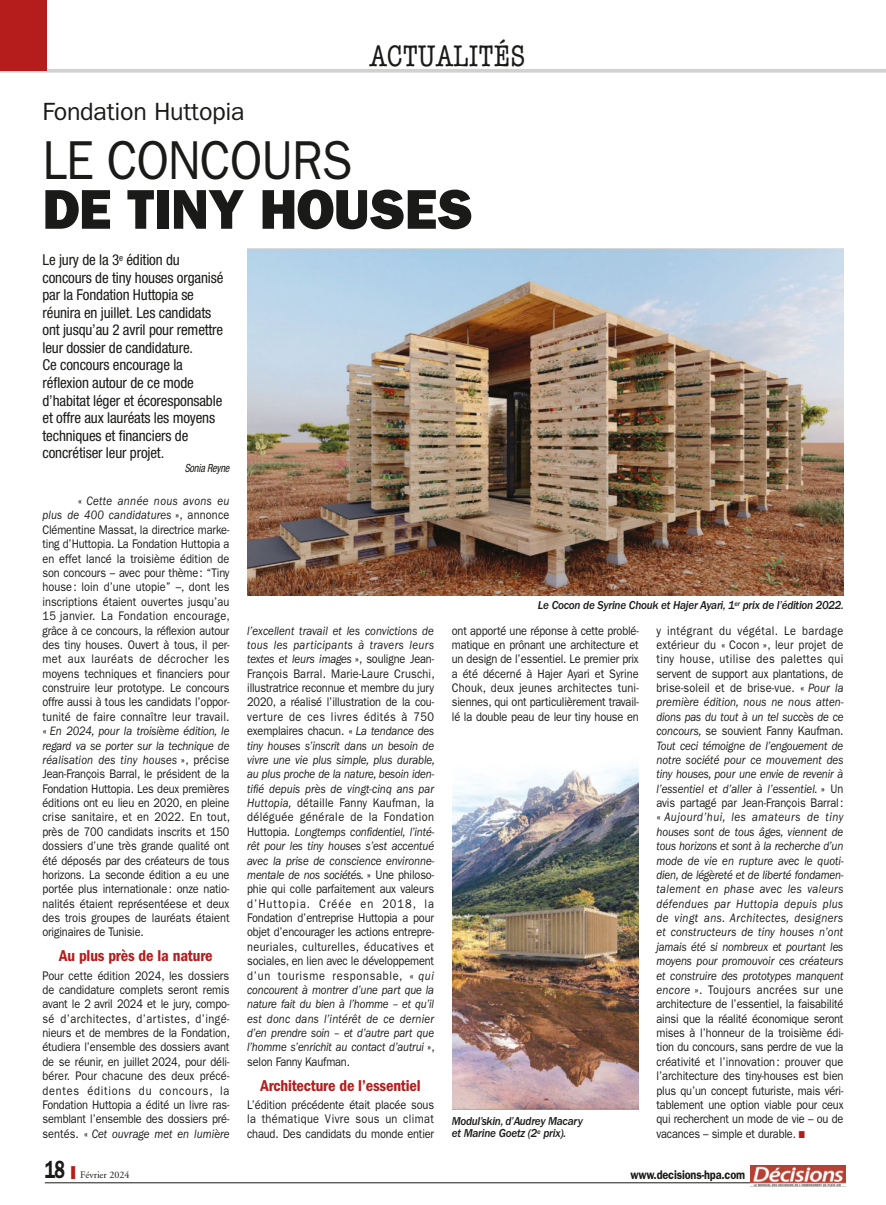
<style>
.page{position:relative;width:886px;height:1205px;background:#fff}
.page>*{position:absolute;margin:0;border:0;box-sizing:border-box;transform-origin:0 0}
.t1{font:800 56.25px "Franklin Gothic LT";letter-spacing:-.01em;color:#1a1a18}
.t2{font:55px "Franklin Gothic LT";letter-spacing:-.02em;color:#1a1a18;scale:.9 1}
.t3{font:condensed 30px "American Typewriter LT";color:#1a1a18}
.t4{font:25px "Franklin Gothic LT";letter-spacing:-.01em;color:#1a1a18}
.t5{font:600 condensed 16.25px "Franklin Gothic LT";letter-spacing:-.01em;color:#b51d1c}
.t6{font:condensed 15px/17.5px "Helvetica Neue LT";letter-spacing:-.01em;color:#1a1a18}
.t7{font:italic 12.5px/14.4px "Franklin Gothic LT";letter-spacing:-.01em;color:#1a1a18;text-align:justify;scale:.88 1}
.t8{font:12.5px/14.4px "Franklin Gothic LT";letter-spacing:-.015em;color:#1a1a18;text-align:justify;scale:.88 1}
.t9{font:600 12.5px "Franklin Gothic";letter-spacing:-.015em;color:#1a1a18;scale:.88 1}
.t10{font:italic 500 11.88px/12.5px "Franklin Gothic LT";letter-spacing:-.025em;color:#1a1a18;scale:.95 1}
.t11{font:italic condensed 11.25px "Helvetica Neue LT";letter-spacing:-.015em;color:#1a1a18;scale:.9 1}
.t12{font:10px "Adobe Garamond LT";color:#1a1a18}
.s1{font-style:italic}
.s2{font-style:normal}
.s3{color:#b51d1c}
.s4{font-family:"Franklin Gothic";font-weight:600;font-size:25px}
</style>
<div class="page">
<svg style="left:0;top:69px;width:886px;height:4px;background:#d4d2d2"></svg>
<div style="left:0;top:0;width:47px;height:70px;background:#b51d1c"></div>
<hr style="left:45px;top:1182px;width:801px;height:1px;background:#1a1a18">
<img style="left:750px;top:1165px;width:96px;height:21px">
<img style="left:247px;top:248px;width:596px;height:348px">
<img style="left:453px;top:767px;width:186px;height:342px">
<h3 class="t4" style="left:43px;top:97px;width:204px">Fondation Huttopia</h3>
<h3 class="t3" style="left:369px;top:39px;width:157px">ACTUALITÉS</h3>
<h2 class="t2" style="left:43px;top:128px;width:346px">LE CONCOURS</h2>
<h1 class="t1" style="left:43px;top:176px;width:432px">DE TINY HOUSES</h1>
<p class="t6" style="left:43px;top:251px;width:182px">Le jury de la 3<sup>e</sup> édition du concours de tiny houses organisé par la Fondation Huttopia se réunira en juillet. Les candidats ont jusqu’au 2 avril pour remettre leur dossier de candidature.<br>Ce concours encourage la réflexion autour de ce mode d’habitat léger et écoresponsable et offre aux lauréats les moyens techniques et financiers de concrétiser leur projet.</p>
<p class="t11" style="left:185px;top:461px;width:51px">Sonia Reyne</p>
<p class="t8" style="left:43px;top:494px;width:215px;text-indent:35px">« <span class="s1">Cette année nous avons eu plus de 400 candidatures</span> », annonce Clémentine Massat, la directrice marke&shy;ting d’Huttopia. La Fondation Huttopia a en effet lancé la troisième édition de son concours – avec pour thème: “Tiny house: loin d’une utopie” –, dont les inscriptions étaient ouvertes jusqu’au 15 janvier. La Fondation encourage, grâce à ce concours, la réflexion autour des tiny houses. Ouvert à tous, il per&shy;met aux lauréats de décrocher les moyens techniques et financiers pour construire leur prototype. Le concours offre aussi à tous les candidats l’oppor&shy;tunité de faire connaître leur travail. « <span class="s1">En 2024, pour la troisième édition, le regard va se porter sur la technique de réalisation des tiny houses</span> », précise Jean-François Barral, le président de la Fondation Huttopia. Les deux premières éditions ont eu lieu en 2020, en pleine crise sanitaire, et en 2022. En tout, près de 700 candidats inscrits et 150 dossiers d’une très grande qualité ont été déposés par des créateurs de tous horizons. La seconde édition a eu une portée plus internationale: onze natio&shy;nalités étaient représentéese et deux des trois groupes de lauréats étaient originaires de Tunisie.</p>
<h3 class="t5" style="left:59px;top:947px;width:155px">Au plus près de la nature</h3>
<p class="t8" style="left:43px;top:968px;width:215px">Pour cette édition 2024, les dossiers de candidature complets seront remis avant le 2 avril 2024 et le jury, compo&shy;sé d’architectes, d’artistes, d’ingé&shy;nieurs et de membres de la Fondation, étudiera l’ensemble des dossiers avant de se réunir, en juillet 2024, pour déli&shy;bérer. Pour chacune des deux précé&shy;dentes éditions du concours, la Fondation Huttopia a édité un livre ras&shy;semblant l’ensemble des dossiers pré&shy;sentés. « <span class="s1">Cet ouvrage met en lumière</span></p>
<p class="t7" style="left:247px;top:623px;width:215px">l’excellent travail et les convictions de tous les participants à travers leurs textes et leurs images <span class="s2">», souligne Jean-François Barral. Marie-Laure Cruschi, illustratrice reconnue et membre du jury 2020, a réalisé l’illustration de la cou&shy;verture de ces livres édités à 750 exemplaires chacun. «</span> La tendance des tiny houses s’inscrit dans un besoin de vivre une vie plus simple, plus durable, au plus proche de la nature, besoin iden&shy;tifié depuis près de vingt-cinq ans par Huttopia, <span class="s2">détaille Fanny Kaufman, la déléguée générale de la Fondation Huttopia.</span> Longtemps confidentiel, l’inté&shy;rêt pour les tiny houses s’est accentué avec la prise de conscience environne&shy;mentale de nos sociétés. <span class="s2">» Une philoso&shy;phie qui colle parfaitement aux valeurs d’Huttopia. Créée en 2018, la Fondation d’entreprise Huttopia a pour objet d’encourager les actions entrepre&shy;neuriales, culturelles, éducatives et sociales, en lien avec le développement d’un tourisme responsable, «</span> qui concourent à montrer d’une part que la nature fait du bien à l’homme – et qu’il est donc dans l’intérêt de ce dernier d’en prendre soin – et d’autre part que l’homme s’enrichit au contact d’autrui <span class="s2">», selon Fanny Kaufman.</span></p>
<h3 class="t5" style="left:261px;top:1076px;width:161px">Architecture de l’essentiel</h3>
<p class="t8" style="left:247px;top:1097px;width:214px">L’édition précédente était placée sous la thématique Vivre sous un climat chaud. Des candidats du monde entier</p>
<p class="t10" style="left:538px;top:599px;width:324px">Le Cocon de Syrine Chouk et Hajer Ayari, 1 <sup>er</sup> prix de l’édition 2022.</p>
<p class="t8" style="left:452px;top:623px;width:214px">ont apporté une réponse à cette problé&shy;matique en prônant une architecture et un design de l’essentiel. Le premier prix a été décerné à Hajer Ayari et Syrine Chouk, deux jeunes architectes tuni&shy;siennes, qui ont particulièrement travail&shy;lé la double peau de leur tiny house en</p>
<p class="t7" style="left:656px;top:623px;width:214px"><span class="s2">y intégrant du végétal. Le bardage extérieur du « Cocon », leur projet de tiny house, utilise des palettes qui servent de support aux plantations, de brise-soleil et de brise-vue. «</span> Pour la première édition, nous ne nous atten&shy;dions pas du tout à un tel succès de ce concours, <span class="s2">se souvient Fanny Kaufman.<br></span>Tout ceci témoigne de l’engouement de notre société pour ce mouvement des tiny houses, pour une envie de revenir à l’essentiel et d’aller à l’essentiel. <span class="s2">» Un avis partagé par Jean-François Barral: «</span> Aujourd’hui, les amateurs de tiny houses sont de tous âges, viennent de tous horizons et sont à la recherche d’un mode de vie en rupture avec le quoti&shy;dien, de légèreté et de liberté fondamen&shy;talement en phase avec les valeurs défendues par Huttopia depuis plus de vingt ans. Architectes, designers et constructeurs de tiny houses n’ont jamais été si nombreux et pourtant les moyens pour promouvoir ces créateurs et construire des prototypes manquent encore <span class="s2">». Toujours ancrées sur une architecture de l’essentiel, la faisabilité ainsi que la réalité économique seront mises à l’honneur de la troisième édi&shy;tion du concours, sans perdre de vue la créativité et l’innovation: prouver que l’architecture des tiny-houses est bien plus qu’un concept futuriste, mais véri&shy;tablement une option viable pour ceux qui recherchent un mode de vie – ou de vacances – simple et durable.</span> <span class="s3">■</span></p>
<p class="t10" style="left:452px;top:1114px;width:139px">Modul’skin, d’Audrey Macary et Marine Goetz (2<sup>e</sup> prix).</p>
<p class="t12" style="left:45px;top:1169px;width:86px"><span class="s4">18</span> <span class="s3">■</span> Février 2024</p>
<p class="t9" style="left:631px;top:1167px;width:132px">www.decisions-hpa.com</p>
</div>
